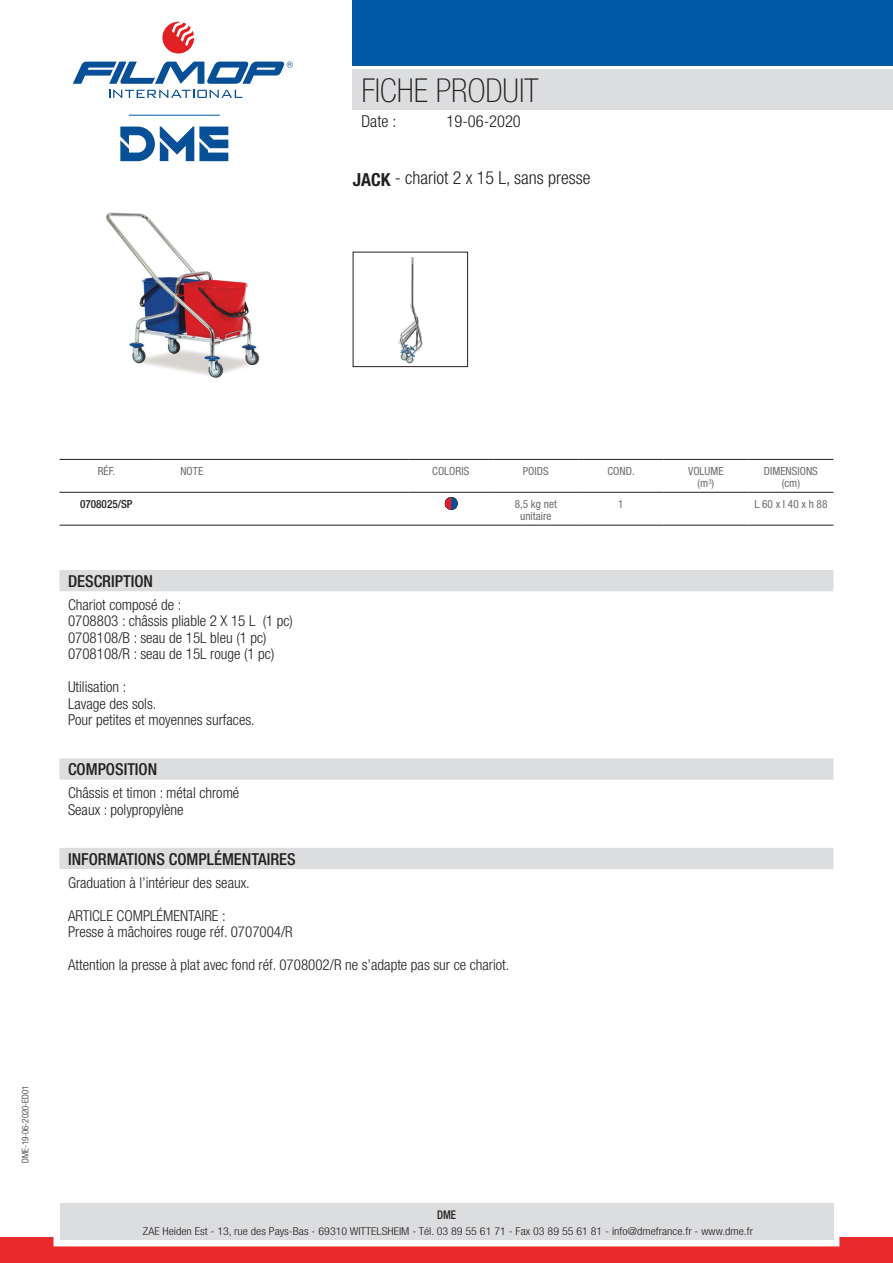
<style>
.page{position:relative;width:893px;height:1263px;background:#fff}
.page>*{position:absolute;margin:0;border:0;box-sizing:border-box;transform-origin:0 0}
.t1{font:100 condensed 33px "Helvetica Neue";color:#231f20}
.t2{font:300 condensed 18px "Helvetica Neue";color:#231f20}
.t3{font:500 condensed 16.5px "Helvetica Neue";color:#231f20}
.t4{font:300 condensed 16.5px "Helvetica Neue";color:#231f20}
.t5{font:300 condensed 15px/16.5px "Helvetica Neue";color:#231f20}
.t6{font:500 condensed 12px "Helvetica Neue";color:#231f20;scale:.9 1}
.t7{font:condensed 11.25px/12px "Helvetica Neue";color:#6c6d70;text-align:center}
.t8{font:500 condensed 11.25px "Helvetica Neue";color:#231f20}
.t9{font:300 condensed 10.8px "Helvetica Neue";color:#231f20;scale:1.11 1}
.t10{font:300 condensed 9px "Helvetica Neue";color:#231f20}
.s1{font-weight:700}
</style>
<div class="page">
<div style="left:353px;top:69px;width:540px;height:40px;background:#dcdddf"></div>
<svg style="left:109px;top:90px;width:133px;height:8px"></svg>
<svg style="left:162px;top:22px;width:32px;height:32px"></svg>
<svg style="left:73px;top:61px;width:220px;height:23px"></svg>
<div style="left:353px;top:0;width:540px;height:66px;background:#0158a6"></div>
<div style="left:0;top:1237px;width:893px;height:26px;background:#e9292a"></div>
<div style="left:54px;top:1197px;width:785px;height:49px;border:12px solid #fff"></div>
<div style="left:60px;top:1203px;width:773px;height:37px;background:#dcdddf"></div>
<svg style="left:120px;top:126px;width:108px;height:35px"></svg>
<hr style="left:129px;top:115px;width:91px;height:1px;background:#0158a6">
<div style="left:60px;top:570px;width:773px;height:21px;background:#dcdddf"></div>
<div style="left:60px;top:758px;width:773px;height:22px;background:#dcdddf"></div>
<div style="left:60px;top:848px;width:773px;height:21px;background:#dcdddf"></div>
<hr style="left:60px;top:459px;width:93px;height:1px;background:#231f20">
<hr style="left:153px;top:459px;width:255px;height:1px;background:#231f20">
<hr style="left:408px;top:459px;width:85px;height:1px;background:#231f20">
<hr style="left:493px;top:459px;width:85px;height:1px;background:#231f20">
<hr style="left:578px;top:459px;width:85px;height:1px;background:#231f20">
<hr style="left:663px;top:459px;width:85px;height:1px;background:#231f20">
<hr style="left:748px;top:459px;width:85px;height:1px;background:#231f20">
<hr style="left:60px;top:492px;width:93px;height:1px;background:#231f20">
<hr style="left:153px;top:492px;width:255px;height:1px;background:#231f20">
<hr style="left:408px;top:492px;width:85px;height:1px;background:#231f20">
<hr style="left:493px;top:492px;width:85px;height:1px;background:#231f20">
<hr style="left:578px;top:492px;width:85px;height:1px;background:#231f20">
<hr style="left:663px;top:492px;width:85px;height:1px;background:#231f20">
<hr style="left:748px;top:492px;width:85px;height:1px;background:#231f20">
<hr style="left:60px;top:525px;width:93px;height:1px;background:#231f20">
<hr style="left:153px;top:525px;width:255px;height:1px;background:#231f20">
<hr style="left:408px;top:525px;width:85px;height:1px;background:#231f20">
<hr style="left:493px;top:525px;width:85px;height:1px;background:#231f20">
<hr style="left:578px;top:525px;width:85px;height:1px;background:#231f20">
<hr style="left:663px;top:525px;width:85px;height:1px;background:#231f20">
<hr style="left:748px;top:525px;width:85px;height:1px;background:#231f20">
<svg style="left:445px;top:497px;width:13px;height:13px"></svg>
<img style="left:398px;top:257px;width:25px;height:107px">
<div style="left:353px;top:252px;width:115px;height:115px;border:1px solid #231f20"></div>
<img style="left:106px;top:212px;width:154px;height:166px">
<h1 class="t1" style="left:361px;top:72px;width:179px">FICHE PRODUIT</h1>
<p class="t4" style="left:361px;top:111px;width:36px">Date :</p>
<p class="t4" style="left:446px;top:111px;width:76px">19-06-2020</p>
<p class="t2" style="left:353px;top:168px;width:239px"><span class="s1">JACK</span> - chariot 2 x 15 L, sans presse</p>
<p class="t7" style="left:98px;top:465px;width:19px">RÉF.</p>
<p class="t7" style="left:180px;top:465px;width:24px">NOTE</p>
<p class="t7" style="left:432px;top:465px;width:39px">COLORIS</p>
<p class="t7" style="left:523px;top:465px;width:27px">POIDS</p>
<p class="t7" style="left:607px;top:465px;width:29px">COND.</p>
<p class="t7" style="left:688px;top:465px;width:37px">VOLUME (m<sup>3</sup>)</p>
<p class="t7" style="left:764px;top:465px;width:55px">DIMENSIONS (cm)</p>
<p class="t8" style="left:80px;top:498px;width:54px">0708025/SP</p>
<p class="t7" style="left:515px;top:498px;width:44px">8,5 kg net unitaire</p>
<p class="t7" style="left:618px;top:498px;width:7px">1</p>
<p class="t7" style="left:754px;top:498px;width:74px">L 60 x l 40 x h 88</p>
<p class="t3" style="left:68px;top:571px;width:86px">DESCRIPTION</p>
<p class="t5" style="left:68px;top:596px;width:226px">Chariot composé de :<br>0708803 : châssis pliable 2 X 15 L (1 pc)<br>0708108/B : seau de 15L bleu (1 pc)<br>0708108/R : seau de 15L rouge (1 pc)</p>
<p class="t5" style="left:68px;top:679px;width:188px">Utilisation :<br>Lavage des sols.<br>Pour petites et moyennes surfaces.</p>
<p class="t3" style="left:68px;top:760px;width:91px">COMPOSITION</p>
<p class="t5" style="left:68px;top:785px;width:173px">Châssis et timon : métal chromé<br>Seaux : polypropylène</p>
<p class="t3" style="left:68px;top:849px;width:229px">INFORMATIONS COMPLÉMENTAIRES</p>
<p class="t5" style="left:68px;top:874px;width:183px">Graduation à l’intérieur des seaux.</p>
<p class="t5" style="left:68px;top:907px;width:226px">ARTICLE COMPLÉMENTAIRE :<br>Presse à mâchoires rouge réf. 0707004/R</p>
<p class="t5" style="left:68px;top:956px;width:443px">Attention la presse à plat avec fond réf. 0708002/R ne s’adapte pas sur ce chariot.</p>
<p class="t10" style="left:20px;top:1163px;width:79px;rotate:-90deg">DME-19-06-2020-ED01</p>
<p class="t6" style="left:437px;top:1207px;width:23px">DME</p>
<p class="t9" style="left:143px;top:1225px;width:551px">ZAE Heiden Est - 13, rue des Pays-Bas - 69310 WITTELSHEIM - Tél. 03 89 55 61 71 - Fax 03 89 55 61 81 - info@dmefrance.fr - www.dme.fr</p>
</div>
